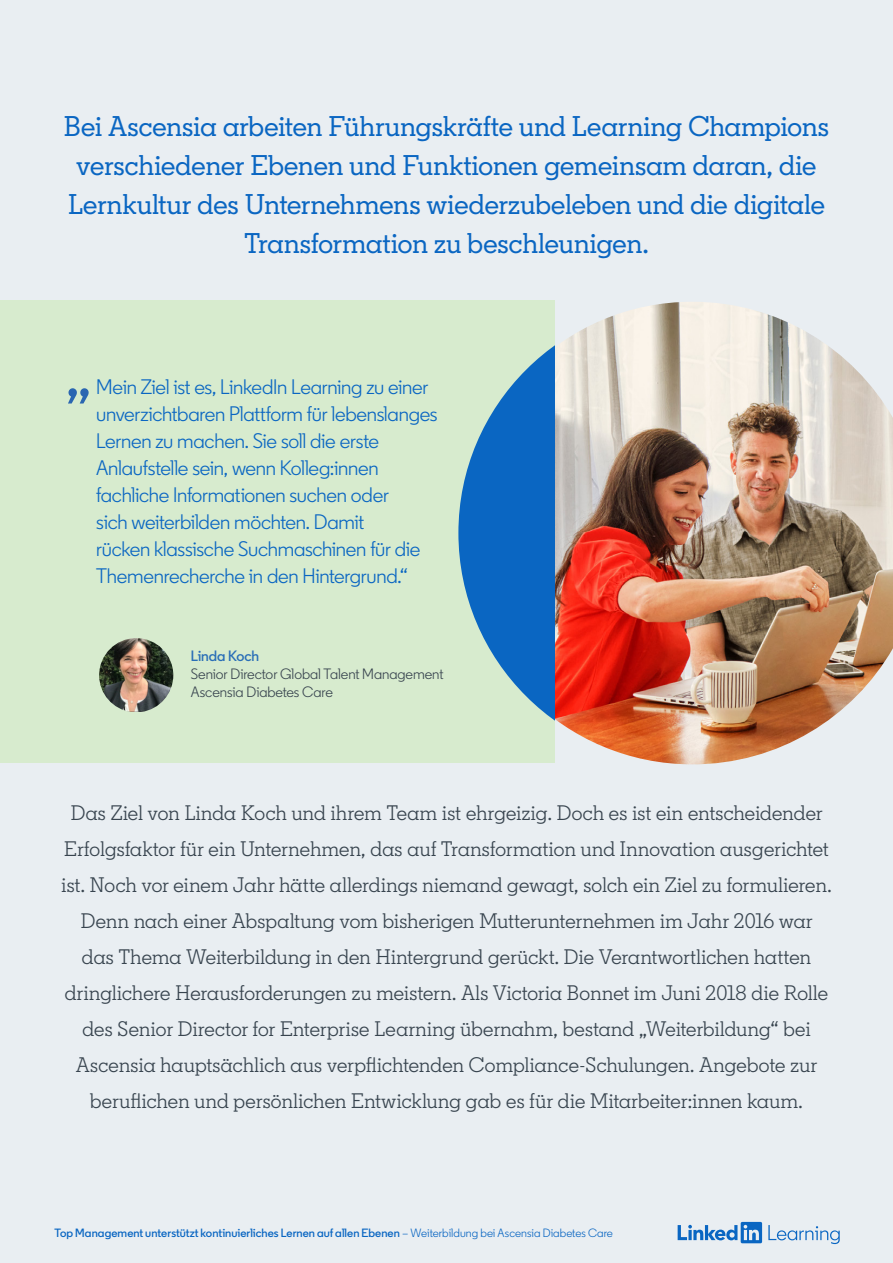
<style>
.page{position:relative;width:893px;height:1263px;background:#e9eef2}
.page>*{position:absolute;margin:0;border:0;box-sizing:border-box;transform-origin:0 0}
.t1{font:69px "Community Slab";color:#2a66b1}
.t2{font:500 28.5px/39px "Community Slab";letter-spacing:-.02em;color:#0a66c2;text-align:center}
.t3{font:21px/36px "Community Slab";letter-spacing:-.02em;color:#38444f;text-align:center}
.t4{font:21px/27px "Community";letter-spacing:-.015em;color:#0a66c2}
.t5{font:15px/18px "Community";letter-spacing:-.005em;color:#38444f}
.t6{font:600 15px "Community";letter-spacing:-.005em;color:#296eb7}
.t7{font:600 12px "Community";letter-spacing:.005em;color:#0a66c2}
.s1{font-weight:400}
</style>
<div class="page">
<img style="left:554px;top:302px;width:339px;height:462px">
<div style="left:0;top:301px;width:554px;height:462px;background:#d7ebce"></div>
<svg style="left:458px;top:346px;width:96px;height:374px"></svg>
<img style="left:99px;top:638px;width:74px;height:74px">
<svg style="left:678px;top:1222px;width:84px;height:21px"></svg>
<svg style="left:768px;top:1225px;width:72px;height:19px"></svg>
<h2 class="t2" style="left:64px;top:106px;width:767px">Bei Ascensia arbeiten Führungskräfte und Learning Champions verschiedener Ebenen und Funktionen gemeinsam daran, die Lernkultur des Unternehmens wiederzubeleben und die digitale Transformation zu beschleunigen.</h2>
<h1 class="t1" style="left:64px;top:330px;width:30px">„</h1>
<p class="t4" style="left:96px;top:374px;width:343px">Mein Ziel ist es, LinkedIn Learning zu einer unverzichtbaren Plattform für lebenslanges Lernen zu machen. Sie soll die erste Anlaufstelle sein, wenn Kolleg:innen fachliche Informationen suchen oder<br>sich weiterbilden möchten. Damit<br>rücken klassische Suchmaschinen für die Themenrecherche in den Hintergrund.“</p>
<p class="t6" style="left:191px;top:647px;width:70px">Linda Koch</p>
<p class="t5" style="left:191px;top:665px;width:254px">Senior Director Global Talent Management<br>Ascensia Diabetes Care</p>
<p class="t3" style="left:61px;top:795px;width:772px">Das Ziel von Linda Koch und ihrem Team ist ehrgeizig. Doch es ist ein entscheidender Erfolgsfaktor für ein Unternehmen, das auf Transformation und Innovation ausgerichtet ist. Noch vor einem Jahr hätte allerdings niemand gewagt, solch ein Ziel zu formulieren.<br>Denn nach einer Abspaltung vom bisherigen Mutterunternehmen im Jahr 2016 war<br>das Thema Weiterbildung in den Hintergrund gerückt. Die Verantwortlichen hatten dringlichere Herausforderungen zu meistern. Als Victoria Bonnet im Juni 2018 die Rolle des Senior Director for Enterprise Learning übernahm, bestand „Weiterbildung“ bei Ascensia hauptsächlich aus verpflichtenden Compliance-Schulungen. Angebote zur beruflichen und persönlichen Entwicklung gab es für die Mitarbeiter:innen kaum.</p>
<p class="t7" style="left:54px;top:1226px;width:560px">Top Management unterstützt kontinuierliches Lernen auf allen Ebenen <span class="s1">– Weiterbildung bei Ascensia Diabetes Care</span></p>
</div>
